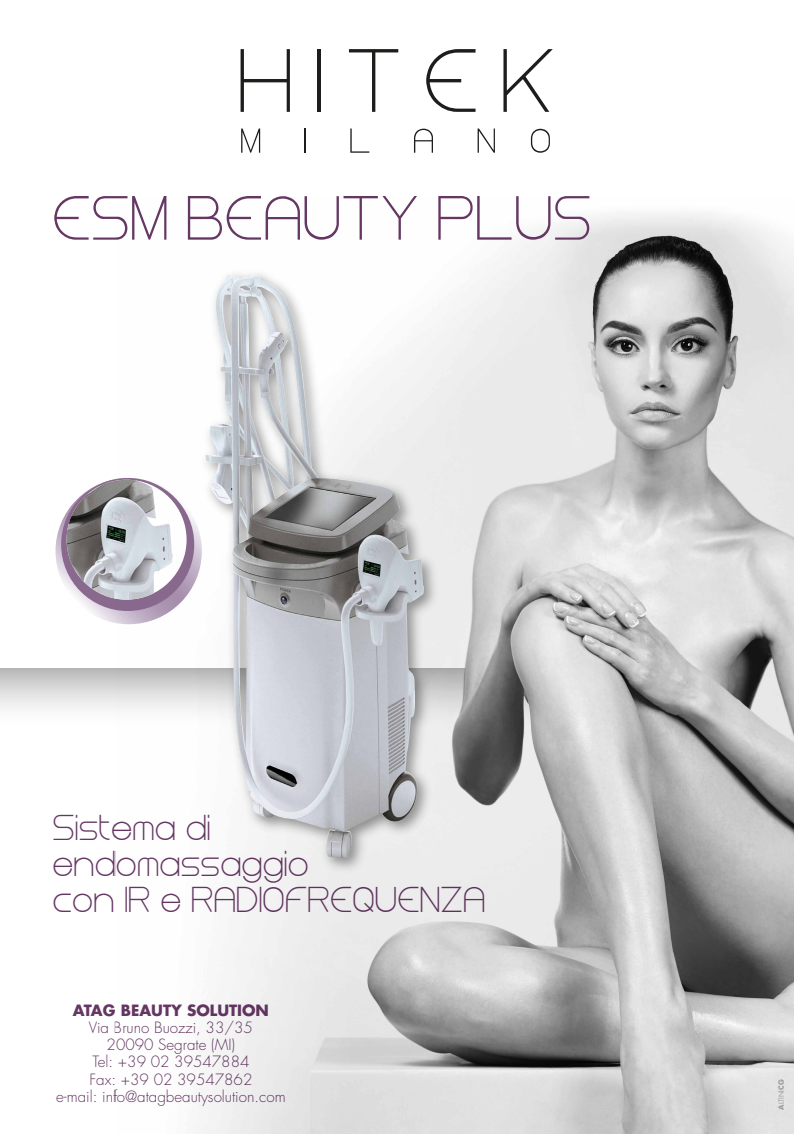
<style>
.page{position:relative;width:794px;height:1134px;background:#fff}
.page>*{position:absolute;margin:0;border:0;box-sizing:border-box;transform-origin:0 0}
.t1{font:52px "Steiner";letter-spacing:.03em;color:#653763}
.t2{font:30px/36px "Steiner";letter-spacing:.03em;color:#653763}
.t3{font:300 15.16px/17px "Futura";color:#653763;text-align:center}
.t4{font:700 15.16px "Futura";color:#653763}
.t5{font:7px "Futura";color:#9d9d9c}
.s1{font-weight:700}
</style>
<div class="page">
<svg style="left:0;top:669px;width:115px;height:39px;background:#d8d8d8"></svg>
<svg style="left:240px;top:49px;width:50px;height:63px"></svg>
<hr style="left:318px;top:49px;width:3px;height:63px;background:#1d1d1b">
<svg style="left:349px;top:49px;width:49px;height:63px"></svg>
<svg style="left:426px;top:49px;width:49px;height:63px"></svg>
<svg style="left:503px;top:49px;width:49px;height:63px"></svg>
<svg style="left:241px;top:129px;width:19px;height:24px"></svg>
<hr style="left:304px;top:129px;width:2px;height:24px;background:#1d1d1b">
<svg style="left:350px;top:129px;width:19px;height:24px"></svg>
<svg style="left:414px;top:129px;width:19px;height:24px"></svg>
<svg style="left:477px;top:129px;width:18px;height:24px"></svg>
<svg style="left:531px;top:129px;width:19px;height:24px"></svg>
<svg style="left:55px;top:478px;width:147px;height:146px"></svg>
<div style="left:61px;top:478px;width:133px;height:133px;background:#8a698e;border-radius:50%"></div>
<img style="left:67px;top:480px;width:48px;height:120px">
<img style="left:115px;top:213px;width:679px;height:921px">
<h1 class="t1" style="left:53px;top:196px;width:539px">ESM BEAUTY PLUS</h1>
<h2 class="t2" style="left:53px;top:814px;width:434px">Sistema di<br>endomassaggio<br>con IR e RADIOFREQUENZA</h2>
<p class="t4" style="left:73px;top:1000px;width:198px">ATAG BEAUTY SOLUTION</p>
<p class="t3" style="left:56px;top:1020px;width:231px">Via Bruno Buozzi, 33/35<br>20090 Segrate (MI)<br>Tel: +39 02 39547884<br>Fax: +39 02 39547862<br>e-mail: info@atagbeautysolution.com</p>
<p class="t5" style="left:777px;top:1110px;width:32px;rotate:-90deg"><span class="s1">A</span>LTINI<span class="s1">CG</span></p>
</div>
